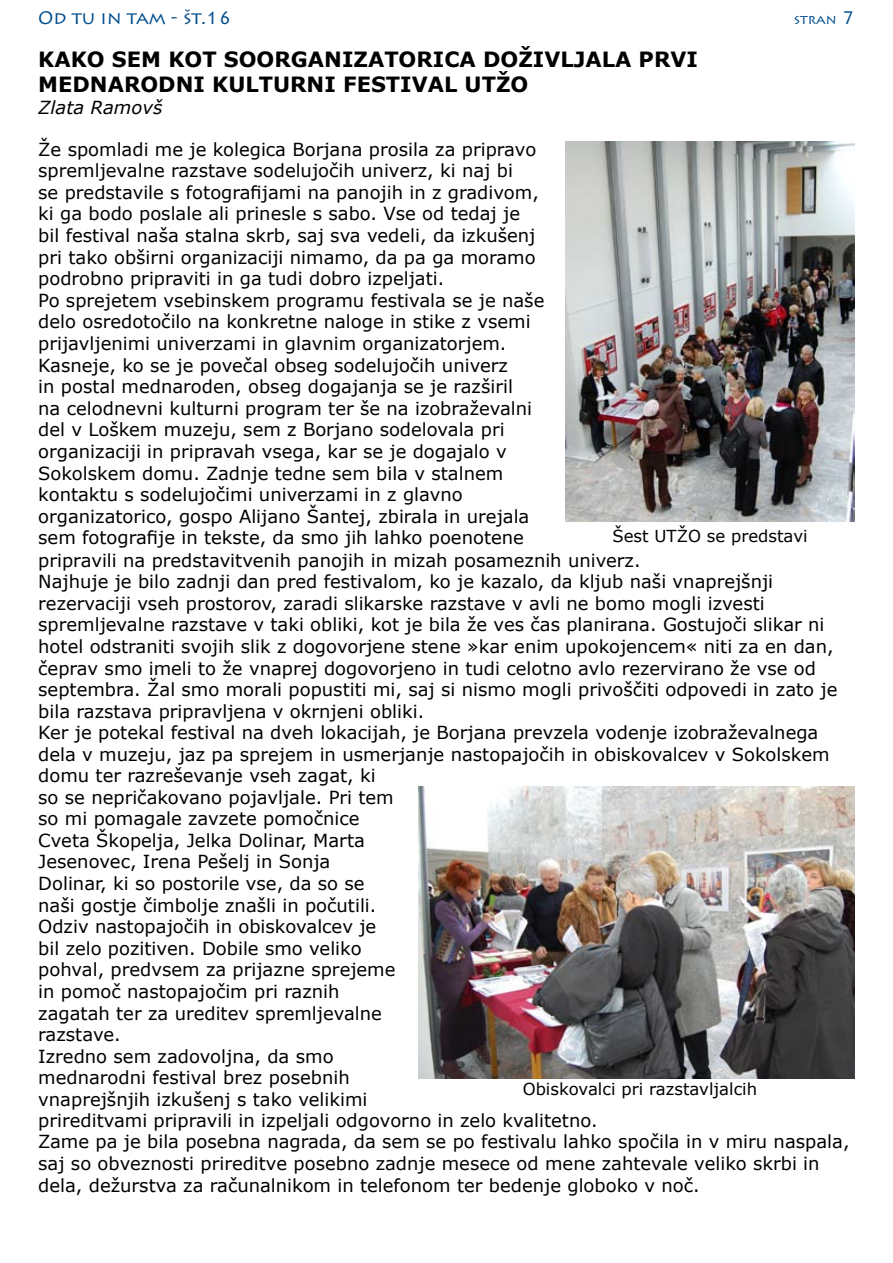
<style>
.page{position:relative;width:893px;height:1263px;background:#fff}
.page>*{position:absolute;margin:0;border:0;box-sizing:border-box;transform-origin:0 0}
.t1{font:700 21px/25.2px "Verdana";color:#000}
.t2{font:18px/21.6px "Verdana";color:#000}
.t3{font:18px "Lithos Pro";color:#004d8d}
.t4{font:italic 18px "Verdana";color:#000}
.t5{font:16.5px "Verdana";color:#000}
.t6{font:13.5px "Lithos Pro";color:#004d8d}
.s1{font-size:18px}
</style>
<div class="page">
<img style="left:418px;top:787px;width:437px;height:292px">
<img style="left:565px;top:141px;width:289px;height:381px">
<p class="t3" style="left:38px;top:8px;width:195px">OD TU IN TAM - ŠT.16</p>
<p class="t6" style="left:794px;top:11px;width:62px">STRAN <span class="s1">7</span></p>
<p class="t1" style="left:38px;top:46px;width:661px">KAKO SEM KOT SOORGANIZATORICA DOŽIVLJALA PRVI<br>MEDNARODNI KULTURNI FESTIVAL UTŽO</p>
<p class="t4" style="left:38px;top:96px;width:126px">Zlata Ramovš</p>
<p class="t2" style="left:38px;top:138px;width:508px">Že spomladi me je kolegica Borjana prosila za pripravo spremljevalne razstave sodelujočih univerz, ki naj bi<br>se predstavile s fotografijami na panojih in z gradivom, ki ga bodo poslale ali prinesle s sabo. Vse od tedaj je bil festival naša stalna skrb, saj sva vedeli, da izkušenj pri tako obširni organizaciji nimamo, da pa ga moramo podrobno pripraviti in ga tudi dobro izpeljati.<br>Po sprejetem vsebinskem programu festivala se je naše delo osredotočilo na konkretne naloge in stike z vsemi prijavljenimi univerzami in glavnim organizatorjem.<br>Kasneje, ko se je povečal obseg sodelujočih univerz<br>in postal mednaroden, obseg dogajanja se je razširil<br>na celodnevni kulturni program ter še na izobraževalni del v Loškem muzeju, sem z Borjano sodelovala pri organizaciji in pripravah vsega, kar se je dogajalo v Sokolskem domu. Zadnje tedne sem bila v stalnem kontaktu s sodelujočimi univerzami in z glavno organizatorico, gospo Alijano Šantej, zbirala in urejala sem fotografije in tekste, da smo jih lahko poenotene</p>
<p class="t5" style="left:612px;top:525px;width:197px">Šest UTŽO se predstavi</p>
<p class="t2" style="left:38px;top:549px;width:813px">pripravili na predstavitvenih panojih in mizah posameznih univerz.<br>Najhuje je bilo zadnji dan pred festivalom, ko je kazalo, da kljub naši vnaprejšnji rezervaciji vseh prostorov, zaradi slikarske razstave v avli ne bomo mogli izvesti spremljevalne razstave v taki obliki, kot je bila že ves čas planirana. Gostujoči slikar ni hotel odstraniti svojih slik z dogovorjene stene »kar enim upokojencem« niti za en dan, čeprav smo imeli to že vnaprej dogovorjeno in tudi celotno avlo rezervirano že vse od septembra. Žal smo morali popustiti mi, saj si nismo mogli privoščiti odpovedi in zato je bila razstava pripravljena v okrnjeni obliki.<br>Ker je potekal festival na dveh lokacijah, je Borjana prevzela vodenje izobraževalnega dela v muzeju, jaz pa sprejem in usmerjanje nastopajočih in obiskovalcev v Sokolskem domu ter razreševanje vseh zagat, ki<br>so se nepričakovano pojavljale. Pri tem<br>so mi pomagale zavzete pomočnice<br>Cveta Škopelja, Jelka Dolinar, Marta<br>Jesenovec, Irena Pešelj in Sonja<br>Dolinar, ki so postorile vse, da so se<br>naši gostje čimbolje znašli in počutili.<br>Odziv nastopajočih in obiskovalcev je<br>bil zelo pozitiven. Dobile smo veliko<br>pohval, predvsem za prijazne sprejeme<br>in pomoč nastopajočim pri raznih<br>zagatah ter za ureditev spremljevalne<br>razstave.<br>Izredno sem zadovoljna, da smo<br>mednarodni festival brez posebnih<br>vnaprejšnjih izkušenj s tako velikimi<br>prireditvami pripravili in izpeljali odgovorno in zelo kvalitetno.<br>Zame pa je bila posebna nagrada, da sem se po festivalu lahko spočila in v miru naspala, saj so obveznosti prireditve posebno zadnje mesece od mene zahtevale veliko skrbi in dela, dežurstva za računalnikom in telefonom ter bedenje globoko v noč.</p>
<p class="t5" style="left:523px;top:1078px;width:236px">Obiskovalci pri razstavljalcih</p>
</div>
